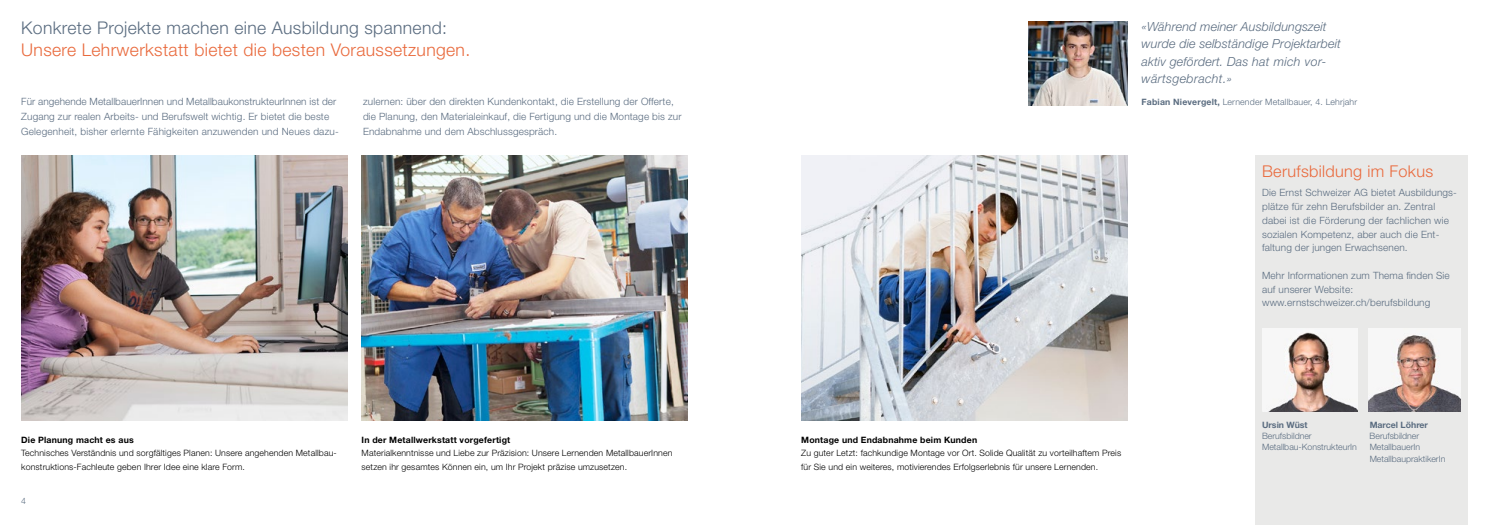
<style>
.page{position:relative;width:1489px;height:525px;background:#fff}
.page>*{position:absolute;margin:0;border:0;box-sizing:border-box;transform-origin:0 0}
.t1{font:300 17.5px "Helvetica Neue LT Std";letter-spacing:.02em;color:#e96a3d}
.t2{font:300 17.5px "Helvetica Neue LT Std";letter-spacing:.02em;color:#5a6c80}
.t3{font:300 16.25px "Helvetica Neue LT Std";letter-spacing:.02em;color:#e96a3d}
.Lauftext_120608{font:italic 300 12.5px/17.5px "Helvetica Neue LT Std";letter-spacing:.01em;color:#5a6c80}
.t4{font:300 10px/13.8px "Helvetica Neue LT Std";letter-spacing:.015em;color:#5a6c80}
.Legende_Bold_7_pt_Sc{font:300 8.75px/13.8px "Helvetica Neue LT Std";letter-spacing:.015em;color:#000}
.Legende_Bold_7_pt_Sc-2{font:300 8.75px "Helvetica Neue LT Std";color:#5a6c80}
.Legende_Bold_7_pt_Sc-3{font:300 8.75px "Helvetica Neue LT Std";letter-spacing:.02em;color:#5a6c80}
.Legende_Bold_7_pt_Sc-4{font:700 8.75px "Helvetica Neue LT Std";color:#5a6c80}
.s1{font-weight:700}
</style>
<div class="page">
<div style="left:1254px;top:155px;width:213px;height:369px;background:#e9e9e8"></div>
<img style="left:1262px;top:328px;width:95px;height:83px">
<img style="left:21px;top:155px;width:326px;height:265px">
<img style="left:361px;top:155px;width:326px;height:265px">
<img style="left:801px;top:155px;width:326px;height:265px">
<img style="left:1028px;top:22px;width:99px;height:83px">
<img style="left:1368px;top:328px;width:92px;height:83px">
<p class="t2" style="left:21px;top:17px;width:427px">Konkrete Projekte machen eine Ausbildung spannend:</p>
<p class="t1" style="left:21px;top:39px;width:450px">Unsere Lehrwerkstatt bietet die besten Voraussetzungen.</p>
<p class="t4" style="left:21px;top:94px;width:319px;line-height:15px">Für angehende MetallbauerInnen und MetallbaukonstrukteurInnen ist der<br>Zugang zur realen Arbeits- und Berufswelt wichtig. Er bietet die beste<br>Gelegenheit, bisher erlernte Fähigkeiten anzuwenden und Neues dazu-</p>
<p class="t4" style="left:363px;top:94px;width:320px;line-height:15px">zulernen: über den direkten Kundenkontakt, die Erstellung der Offerte, die Planung, den Materialeinkauf, die Fertigung und die Montage bis zur<br>Endabnahme und dem Abschlussgespräch.</p>
<p class="Lauftext_120608" style="left:1141px;top:17px;width:201px">«Während meiner Ausbildungszeit wurde die selbständige Projektarbeit aktiv gefördert. Das hat mich vor&shy;wärtsgebracht.»</p>
<p class="Legende_Bold_7_pt_Sc-3" style="left:1141px;top:96px;width:217px"><span class="s1">Fabian Nievergelt,</span> Lernender Metallbauer, 4. Lehrjahr</p>
<p class="t3" style="left:1261px;top:161px;width:173px">Berufsbildung im Fokus</p>
<p class="t4" style="left:1261px;top:186px;width:196px">Die Ernst Schweizer AG bietet Ausbildungs&shy;plätze für zehn Berufsbilder an. Zentral dabei ist die Förderung der fachlichen wie sozialen Kompetenz, aber auch die Ent&shy;faltung der jungen Erwachsenen.</p>
<p class="t4" style="left:1261px;top:268px;width:189px">Mehr Informationen zum Thema finden Sie auf unserer Website:</p>
<p class="t4" style="left:1261px;top:296px;width:170px">www.ernstschweizer.ch/berufsbildung</p>
<p class="Legende_Bold_7_pt_Sc" style="left:21px;top:432px;width:317px"><span class="s1">Die Planung macht es aus<br></span>Technisches Verständnis und sorgfältiges Planen: Unsere angehenden Metallbau&shy;konstruktions-Fachleute geben Ihrer Idee eine klare Form.</p>
<p class="Legende_Bold_7_pt_Sc" style="left:361px;top:432px;width:312px"><span class="s1">In der Metallwerkstatt vorgefertigt<br></span>Materialkenntnisse und Liebe zur Präzision: Unsere Lernenden MetallbauerInnen setzen ihr gesamtes Können ein, um Ihr Projekt präzise umzusetzen.</p>
<p class="Legende_Bold_7_pt_Sc" style="left:801px;top:432px;width:321px"><span class="s1">Montage und Endabnahme beim Kunden<br></span>Zu guter Letzt: fachkundige Montage vor Ort. Solide Qualität zu vorteilhaftem Preis für Sie und ein weiteres, motivierendes Erfolgserlebnis für unsere Lernenden.</p>
<p class="Legende_Bold_7_pt_Sc-2" style="left:21px;top:495px;width:6px">4</p>
<p class="Legende_Bold_7_pt_Sc-4" style="left:1261px;top:419px;width:47px">Ursin Wüst</p>
<p class="Legende_Bold_7_pt_Sc-4" style="left:1369px;top:419px;width:60px">Marcel Löhrer</p>
<p class="Legende_Bold_7_pt_Sc-2" style="left:1261px;top:430px;width:51px">Berufsbildner</p>
<p class="Legende_Bold_7_pt_Sc-2" style="left:1369px;top:430px;width:51px">Berufsbildner</p>
<p class="Legende_Bold_7_pt_Sc-2" style="left:1261px;top:441px;width:96px">Metallbau-KonstrukteurIn</p>
<p class="Legende_Bold_7_pt_Sc-2" style="left:1369px;top:441px;width:52px">MetallbauerIn</p>
<p class="Legende_Bold_7_pt_Sc-2" style="left:1369px;top:453px;width:77px">MetallbaupraktikerIn</p>
</div>
